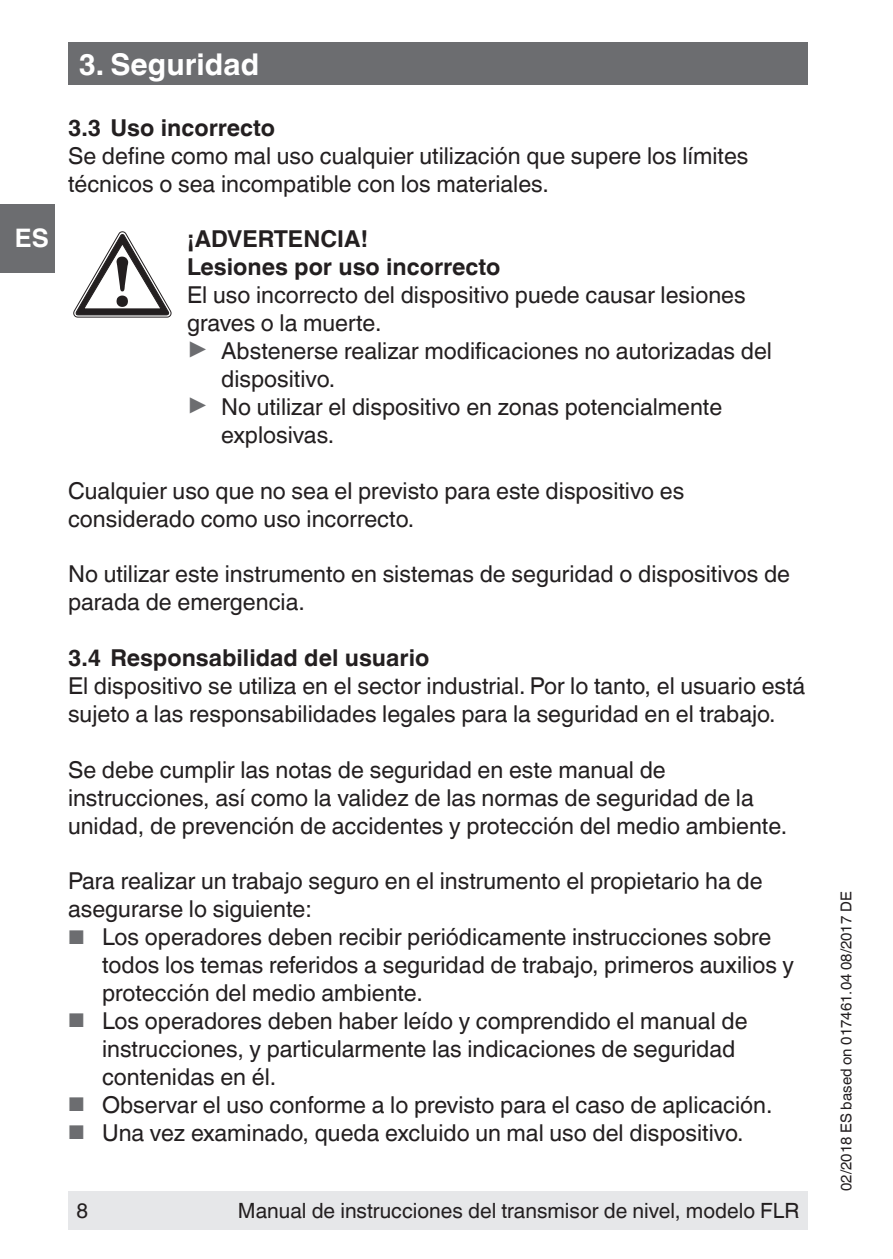
<style>
.page{position:relative;width:893px;height:1259px;background:#fff}
.page>*{position:absolute;margin:0;border:0;box-sizing:border-box;transform-origin:0 0}
.t1{font:700 30px "Helvetica World";color:#fff}
.t2{font:700 25.5px "Helvetica World";color:#fff}
.t3{font:23.4px/27.9px "Helvetica World";color:#231f20}
.t4{font:700 23.4px/27.9px "Helvetica World";color:#231f20}
.t5{font:21px "Helvetica World";color:#231f20}
.t6{font:15px "Helvetica World";color:#231f20}
.s1{font-size:26.4px;color:#6c6d70}
.s2{font-size:19.8px;color:#6c6d70}
</style>
<div class="page">
<div style="left:68px;top:1191px;width:740px;height:38px;background:#e6e7e9"></div>
<div style="left:68px;top:43px;width:740px;height:42px;background:#6c6d70"></div>
<div style="left:0;top:204px;width:55px;height:68px;background:#6c6d70"></div>
<svg style="left:74px;top:232px;width:97px;height:85px"></svg>
<p class="t2" style="left:15px;top:224px;width:35px">ES</p>
<p class="t1" style="left:79px;top:47px;width:182px">3. Seguridad</p>
<p class="t4" style="left:68px;top:114px;width:209px">3.3 Uso incorrecto</p>
<p class="t3" style="left:68px;top:142px;width:682px">Se define como mal uso cualquier utilización que supere los límites técnicos o sea incompatible con los materiales.</p>
<p class="t4" style="left:187px;top:225px;width:315px">¡ADVERTENCIA!<br>Lesiones por uso incorrecto</p>
<p class="t3" style="left:187px;top:281px;width:560px">El uso incorrecto del dispositivo puede causar lesiones</p>
<p class="t3" style="left:187px;top:309px;width:196px">graves o la muerte.</p>
<p class="t3" style="left:187px;top:337px;width:586px"><span class="s1">▶</span> Abstenerse realizar modificaciones no autorizadas del</p>
<p class="t3" style="left:221px;top:365px;width:116px">dispositivo.</p>
<p class="t3" style="left:187px;top:393px;width:537px"><span class="s1">▶</span> No utilizar el dispositivo en zonas potencialmente</p>
<p class="t3" style="left:221px;top:421px;width:115px">explosivas.</p>
<p class="t3" style="left:68px;top:476px;width:618px">Cualquier uso que no sea el previsto para este dispositivo es considerado como uso incorrecto.</p>
<p class="t3" style="left:68px;top:560px;width:724px">No utilizar este instrumento en sistemas de seguridad o dispositivos de parada de emergencia.</p>
<p class="t4" style="left:68px;top:644px;width:363px">3.4 Responsabilidad del usuario</p>
<p class="t3" style="left:68px;top:672px;width:739px">El dispositivo se utiliza en el sector industrial. Por lo tanto, el usuario está sujeto a las responsabilidades legales para la seguridad en el trabajo.</p>
<p class="t3" style="left:68px;top:755px;width:721px">Se debe cumplir las notas de seguridad en este manual de instrucciones, así como la validez de las normas de seguridad de la unidad, de prevención de accidentes y protección del medio ambiente.</p>
<p class="t3" style="left:68px;top:867px;width:696px">Para realizar un trabajo seguro en el instrumento el propietario ha de asegurarse lo siguiente:</p>
<p class="t3" style="left:102px;top:923px;width:694px;text-indent:-34px"><span class="s2">■</span> Los operadores deben recibir periódicamente instrucciones sobre todos los temas referidos a seguridad de trabajo, primeros auxilios y protección del medio ambiente.</p>
<p class="t3" style="left:102px;top:1007px;width:647px;text-indent:-34px"><span class="s2">■</span> Los operadores deben haber leído y comprendido el manual de instrucciones, y particularmente las indicaciones de seguridad contenidas en él.</p>
<p class="t3" style="left:68px;top:1090px;width:706px"><span class="s2">■</span> Observar el uso conforme a lo previsto para el caso de aplicación.</p>
<p class="t3" style="left:68px;top:1118px;width:677px"><span class="s2">■</span> Una vez examinado, queda excluido un mal uso del dispositivo.</p>
<p class="t5" style="left:77px;top:1198px;width:13px">8</p>
<p class="t5" style="left:238px;top:1198px;width:563px">Manual de instrucciones del transmisor de nivel, modelo FLR</p>
<p class="t6" style="left:838px;top:1191px;width:301px;rotate:-90deg">02/2018 ES based on 017461.04 08/2017 DE</p>
</div>
